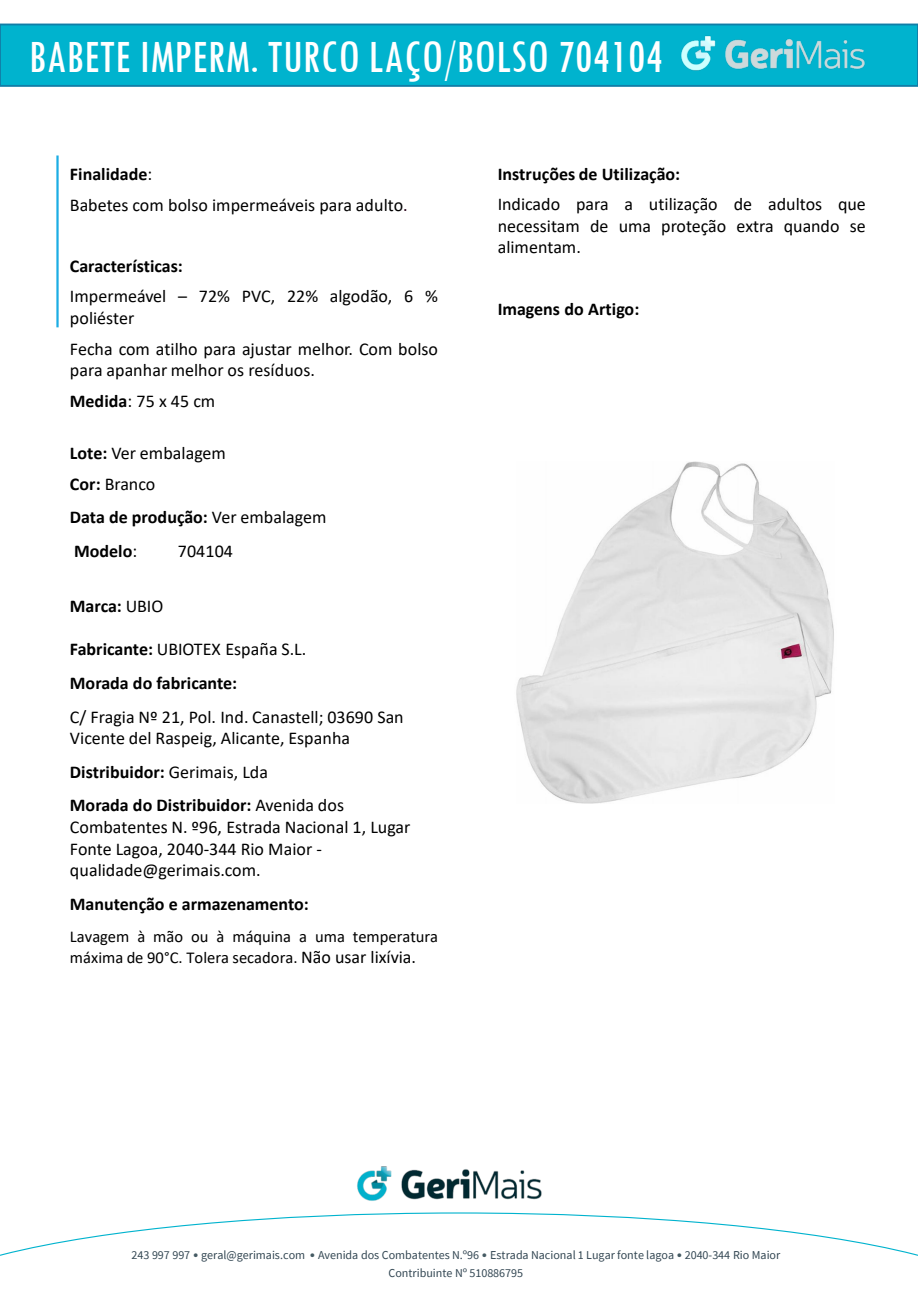
<style>
.page{position:relative;width:918px;height:1289px;background:#fff}
.page>*{position:absolute;margin:0;border:0;box-sizing:border-box;transform-origin:0 0}
.t1{font:condensed 48px "Tw Cen";color:#fff}
.t2{font:18px/21.6px "Calibri";color:#000}
.t3{font:700 18px "Calibri";color:#000}
.t4{font:16.5px/21.3px "Calibri";color:#000}
.t5{font:12px/17.2px "Source Sans Pro";letter-spacing:-.005em;color:#334753;text-align:center}
.s1{font-weight:400}
.s2{color:#260017}
.s3{font-weight:700}
.s4{font-size:18px}
.s5{font-family:"Calibri";color:#455a63}
</style>
<div class="page">
<hr style="left:56px;top:155px;width:3px;height:172px;background:#1cade4">
<div style="left:0;top:24px;width:918px;height:63px;background:#00b3ce"></div>
<img style="left:357px;top:1166px;width:185px;height:35px">
<svg style="left:0;top:1212px;width:918px;height:44px"></svg>
<img style="left:675px;top:23px;width:202px;height:64px">
<img style="left:516px;top:461px;width:318px;height:342px">
<h2 class="t1" style="left:29px;top:28px;width:636px">BABETE IMPERM. TURCO LAÇO/BOLSO 704104</h2>
<p class="t3" style="left:70px;top:161px;width:84px">Finalidade<span class="s1">:</span></p>
<p class="t2" style="left:70px;top:193px;width:339px">Babetes com bolso impermeáveis para adulto<span class="s2">.</span></p>
<p class="t3" style="left:70px;top:253px;width:114px">Características:</p>
<p class="t2" style="left:70px;top:285px;width:370px">Impermeável – 72% PVC, 22% algodão, 6 % poliéster</p>
<p class="t2" style="left:70px;top:337px;width:370px">Fecha com atilho para ajustar melhor. Com bolso para apanhar melhor os resíduos.</p>
<p class="t2" style="left:70px;top:389px;width:147px"><span class="s3">Medida</span>: 75 x 45 cm</p>
<p class="t2" style="left:70px;top:442px;width:158px"><span class="s3">Lote:</span> Ver embalagem</p>
<p class="t2" style="left:70px;top:472px;width:87px"><span class="s3">Cor:</span> Branco</p>
<p class="t3" style="left:70px;top:504px;width:258px">Data de produção: <span class="s1">Ver embalagem</span></p>
<p class="t3" style="left:74px;top:538px;width:65px">Modelo<span class="s1">:</span></p>
<p class="t2" style="left:178px;top:539px;width:57px">704104</p>
<p class="t3" style="left:70px;top:593px;width:95px">Marca: <span class="s1">UBIO</span></p>
<p class="t2" style="left:70px;top:638px;width:238px"><span class="s3">Fabricante:</span> UBIOTEX España S.L.</p>
<p class="t3" style="left:70px;top:670px;width:169px">Morada do fabricante:</p>
<p class="t2" style="left:70px;top:705px;width:335px">C/ Fragia Nº 21, Pol. Ind. Canastell; 03690 San<br>Vicente del Raspeig, Alicante, Espanha</p>
<p class="t3" style="left:70px;top:759px;width:200px">Distribuidor: <span class="s1">Gerimais, Lda</span></p>
<p class="t2" style="left:70px;top:794px;width:342px"><span class="s3">Morada do Distribuidor:</span> Avenida dos Combatentes N. º96, Estrada Nacional 1, Lugar Fonte Lagoa, 2040-344 Rio Maior - qualidade@gerimais.com.</p>
<p class="t3" style="left:70px;top:891px;width:240px">Manutenção e armazenamento:</p>
<p class="t4" style="left:70px;top:925px;width:370px">Lavagem à mão ou à máquina a uma temperatura máxima de 90°C. Tolera secadora. <span class="s4">Não usar lixívia.</span></p>
<p class="t3" style="left:498px;top:161px;width:184px">Instruções de Utilização:</p>
<p class="t2" style="left:498px;top:193px;width:370px;text-align:justify">Indicado para a utilização de adultos que necessitam de uma proteção extra quando se alimentam.</p>
<p class="t3" style="left:498px;top:296px;width:143px">Imagens do Artigo:</p>
<p class="t5" style="left:132px;top:1246px;width:650px">243 997 997 <span class="s5">•</span> geral@gerimais.com <span class="s5">•</span> Avenida dos Combatentes N.º96 <span class="s5">•</span> Estrada Nacional 1 Lugar fonte lagoa <span class="s5">•</span> 2040-344 Rio Maior<br>Contribuinte Nº 510886795</p>
</div>
